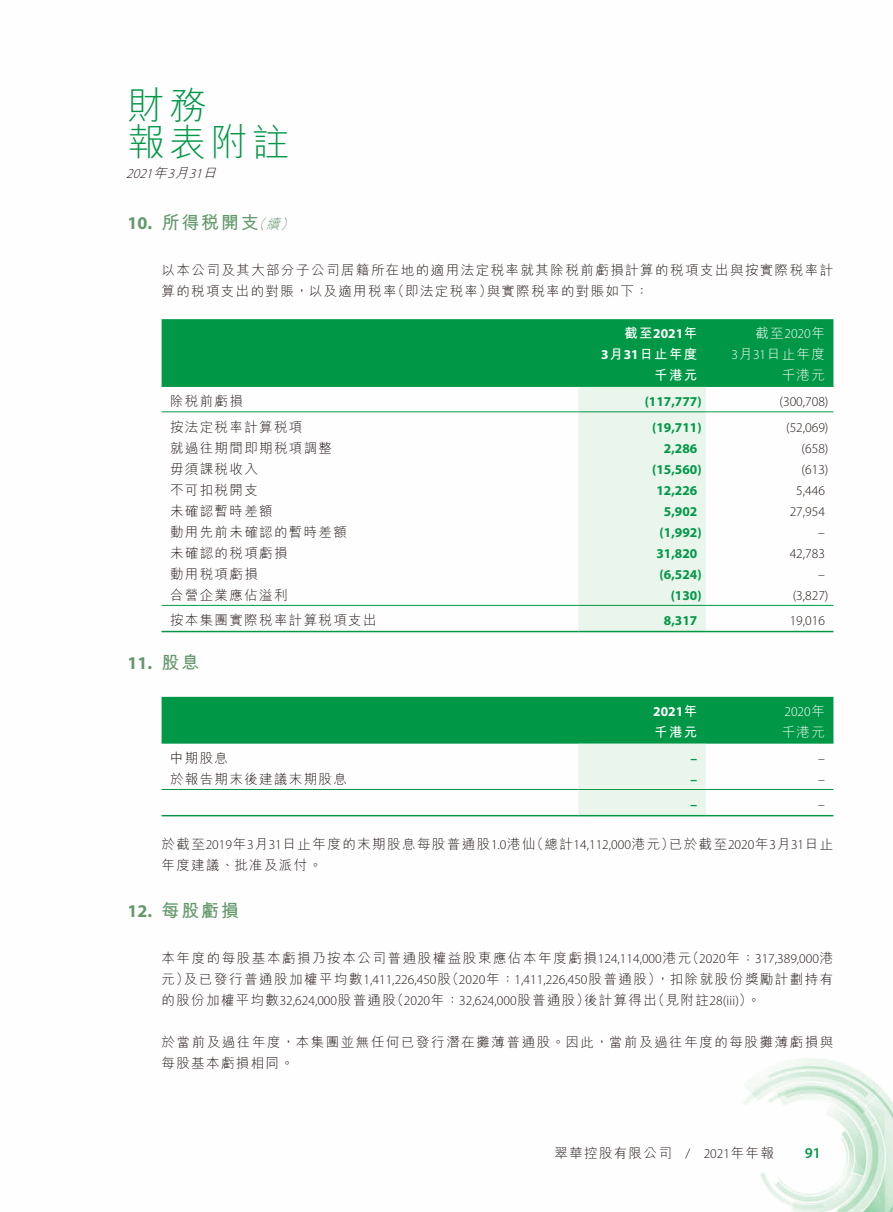
<style>
.page{position:relative;width:893px;height:1212px;background:#fff}
.page>*{position:absolute;margin:0;border:0;box-sizing:border-box;transform-origin:0 0}
.t1{font:300 37.5px/37.5px "M Hei HK";letter-spacing:.105em;color:#009847}
.t2{font:700 18px "M Hei HK";letter-spacing:.1em;color:#64986b}
.t3{font:700 18px "Myriad Pro";color:#64986b}
.t4{font:600 15px "Myriad Pro";color:#009847}
.t5{font:300 13.5px/21px "M Hei HK";letter-spacing:.1em;color:#231916}
.t6{font:700 13.5px "Myriad Pro";color:#009847}
.t7{font:300 13.5px "Myriad Pro";color:#231916}
.t8{font:700 13.5px "M Hei HK";letter-spacing:.1em;color:#fff}
.t9{font:300 13.5px "M Hei HK";letter-spacing:.1em;color:#fff}
.t10{font:700 13.5px "Myriad Pro";color:#fff}
.t11{font:300 13.5px "Myriad Pro";color:#fff}
.t12{font:italic 300 13.5px "Myriad Pro";color:#231916}
.s1{font-family:"M Hei HK"}
.s2{font-family:"Myriad Pro"}
.s3{font-weight:300;font-style:italic;font-size:13.5px}
</style>
<div class="page">
<img style="left:161px;top:319px;width:732px;height:893px">
<div style="left:162px;top:319px;width:671px;height:67px;background:#009847"></div>
<div style="left:578px;top:387px;width:128px;height:244px;background:#eaf5ec"></div>
<hr style="left:162px;top:386px;width:416px;height:1px;background:#009847">
<hr style="left:578px;top:386px;width:128px;height:1px;background:#009847">
<hr style="left:706px;top:386px;width:127px;height:1px;background:#009847">
<hr style="left:162px;top:411px;width:416px;height:1px;background:#009847">
<hr style="left:578px;top:411px;width:128px;height:1px;background:#009847">
<hr style="left:706px;top:411px;width:127px;height:1px;background:#009847">
<hr style="left:162px;top:605px;width:416px;height:1px;background:#009847">
<hr style="left:578px;top:605px;width:128px;height:1px;background:#009847">
<hr style="left:706px;top:605px;width:127px;height:1px;background:#009847">
<hr style="left:162px;top:631px;width:416px;height:1px;background:#009847">
<hr style="left:578px;top:631px;width:128px;height:1px;background:#009847">
<hr style="left:706px;top:631px;width:127px;height:1px;background:#009847">
<svg style="left:162px;top:697px;width:671px;height:118px"></svg>
<hr style="left:162px;top:742px;width:416px;height:1px;background:#009847">
<hr style="left:578px;top:742px;width:128px;height:1px;background:#009847">
<hr style="left:706px;top:742px;width:127px;height:1px;background:#009847">
<hr style="left:162px;top:789px;width:416px;height:1px;background:#009847">
<hr style="left:578px;top:789px;width:128px;height:1px;background:#009847">
<hr style="left:706px;top:789px;width:127px;height:1px;background:#009847">
<hr style="left:162px;top:815px;width:416px;height:1px;background:#009847">
<hr style="left:578px;top:815px;width:128px;height:1px;background:#009847">
<hr style="left:706px;top:815px;width:127px;height:1px;background:#009847">
<h1 class="t1" style="left:128px;top:85px;width:163px">財務<br>報表附註</h1>
<p class="t12" style="left:126px;top:165px;width:95px">2021<span class="s1">年</span>3<span class="s1">月</span>31<span class="s1">日</span></p>
<h2 class="t2" style="left:128px;top:209px;width:171px"><span class="s2">10.</span> 所得稅開支<span class="s3">（續）</span></h2>
<p class="t5" style="left:162px;top:260px;width:673px">以本公司及其大部分子公司居籍所在地的適用法定稅率就其除稅前虧損計算的稅項支出與按實際稅率計算的稅項支出的對賬，以及適用稅率（即法定稅率）與實際稅率的對賬如下：</p>
<p class="t10" style="left:624px;top:325px;width:75px"><span class="s1">截至</span>2021<span class="s1">年</span></p>
<p class="t8" style="left:601px;top:345px;width:98px"><span class="s2">3</span>月<span class="s2">31</span>日止年度</p>
<p class="t11" style="left:755px;top:326px;width:71px"><span class="s1">截至</span>2020<span class="s1">年</span></p>
<p class="t9" style="left:732px;top:348px;width:95px"><span class="s2">3</span>月<span class="s2">31</span>日止年度</p>
<p class="t8" style="left:654px;top:366px;width:45px">千港元</p>
<p class="t9" style="left:782px;top:369px;width:45px">千港元</p>
<p class="t5" style="left:170px;top:390px;width:74px">除稅前虧損</p>
<p class="t6" style="left:645px;top:393px;width:58px">(117,777)</p>
<p class="t7" style="left:779px;top:393px;width:51px">(300,708)</p>
<p class="t5" style="left:170px;top:416px;width:134px">按法定稅率計算稅項</p>
<p class="t6" style="left:652px;top:418px;width:51px">(19,711)</p>
<p class="t7" style="left:786px;top:419px;width:44px">(52,069)</p>
<p class="t5" style="left:170px;top:437px;width:163px">就過往期間即期稅項調整</p>
<p class="t6" style="left:664px;top:439px;width:35px">2,286</p>
<p class="t7" style="left:802px;top:440px;width:28px">(658)</p>
<p class="t5" style="left:170px;top:458px;width:89px">毋須課稅收入</p>
<p class="t6" style="left:652px;top:460px;width:51px">(15,560)</p>
<p class="t7" style="left:802px;top:461px;width:28px">(613)</p>
<p class="t5" style="left:170px;top:479px;width:89px">不可扣稅開支</p>
<p class="t6" style="left:656px;top:481px;width:42px">12,226</p>
<p class="t7" style="left:796px;top:482px;width:30px">5,446</p>
<p class="t5" style="left:170px;top:500px;width:104px">未確認暫時差額</p>
<p class="t6" style="left:664px;top:502px;width:35px">5,902</p>
<p class="t7" style="left:790px;top:503px;width:37px">27,954</p>
<p class="t5" style="left:170px;top:521px;width:178px">動用先前未確認的暫時差額</p>
<p class="t6" style="left:660px;top:523px;width:43px">(1,992)</p>
<p class="t7" style="left:818px;top:524px;width:8px">–</p>
<p class="t5" style="left:170px;top:542px;width:119px">未確認的稅項虧損</p>
<p class="t6" style="left:656px;top:544px;width:42px">31,820</p>
<p class="t7" style="left:790px;top:545px;width:37px">42,783</p>
<p class="t5" style="left:170px;top:563px;width:89px">動用稅項虧損</p>
<p class="t6" style="left:660px;top:565px;width:43px">(6,524)</p>
<p class="t7" style="left:818px;top:566px;width:8px">–</p>
<p class="t5" style="left:170px;top:584px;width:119px">合營企業應佔溢利</p>
<p class="t6" style="left:671px;top:586px;width:32px">(130)</p>
<p class="t7" style="left:793px;top:587px;width:37px">(3,827)</p>
<p class="t5" style="left:170px;top:609px;width:208px">按本集團實際稅率計算稅項支出</p>
<p class="t6" style="left:664px;top:612px;width:35px">8,317</p>
<p class="t7" style="left:790px;top:612px;width:37px">19,016</p>
<h2 class="t3" style="left:128px;top:651px;width:73px">11. <span class="s1">股息</span></h2>
<p class="t10" style="left:653px;top:703px;width:46px">2021<span class="s1">年</span></p>
<p class="t11" style="left:784px;top:703px;width:42px">2020<span class="s1">年</span></p>
<p class="t8" style="left:654px;top:722px;width:45px">千港元</p>
<p class="t9" style="left:782px;top:725px;width:45px">千港元</p>
<p class="t5" style="left:170px;top:747px;width:60px">中期股息</p>
<p class="t6" style="left:691px;top:749px;width:8px">–</p>
<p class="t7" style="left:818px;top:750px;width:8px">–</p>
<p class="t5" style="left:170px;top:768px;width:178px">於報告期末後建議末期股息</p>
<p class="t6" style="left:691px;top:770px;width:8px">–</p>
<p class="t7" style="left:818px;top:771px;width:8px">–</p>
<p class="t6" style="left:691px;top:796px;width:8px">–</p>
<p class="t7" style="left:818px;top:796px;width:8px">–</p>
<p class="t5" style="left:162px;top:834px;width:673px">於截至<span class="s2">2019</span>年<span class="s2">3</span>月<span class="s2">31</span>日止年度的末期股息每股普通股<span class="s2">1.0</span>港仙（總計<span class="s2">14,112,000</span>港元）已於截至<span class="s2">2020</span>年<span class="s2">3</span>月<span class="s2">31</span>日止年度建議、批准及派付。</p>
<h2 class="t2" style="left:128px;top:897px;width:113px"><span class="s2">12.</span> 每股虧損</h2>
<p class="t5" style="left:162px;top:947px;width:673px;text-align:justify">本年度的每股基本虧損乃按本公司普通股權益股東應佔本年度虧損<span class="s2">124,114,000</span>港元（<span class="s2">2020</span>年：<span class="s2">317,389,000</span>港元）及已發行普通股加權平均數<span class="s2">1,411,226,450</span>股（<span class="s2">2020</span>年：<span class="s2">1,411,226,450</span>股普通股），扣除就股份獎勵計劃持有的股份加權平均數<span class="s2">32,624,000</span>股普通股（<span class="s2">2020</span>年：<span class="s2">32,624,000</span>股普通股）後計算得出（見附註<span class="s2">28(iii)</span>）。</p>
<p class="t5" style="left:162px;top:1031px;width:673px">於當前及過往年度，本集團並無任何已發行潛在攤薄普通股。因此，當前及過往年度的每股攤薄虧損與每股基本虧損相同。</p>
<p class="t5" style="left:554px;top:1142px;width:221px">翠華控股有限公司 <span class="s2">/ 2021</span>年年報</p>
<p class="t4" style="left:805px;top:1144px;width:18px">91</p>
</div>
